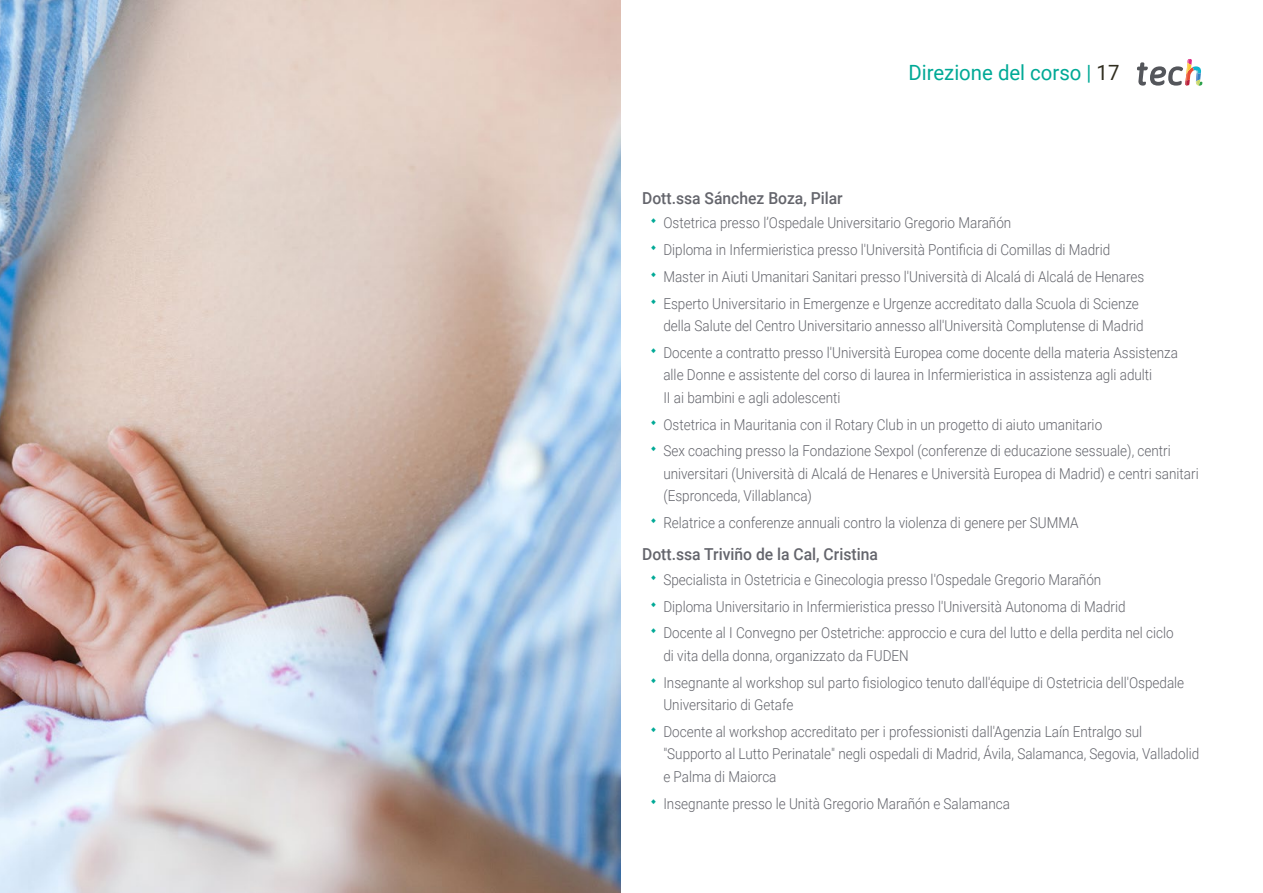
<style>
.page{position:relative;width:1263px;height:893px;background:#fff}
.page>*{position:absolute;margin:0;border:0;box-sizing:border-box;transform-origin:0 0}
.t1{font:21px "Roboto";color:#00a996}
.t2{font:500 16.5px "Roboto";color:#64656c;scale:.95 1}
.t3{font:300 15px/26.7px "Roboto";color:#64656c;scale:.9 1}
.s1{color:#312e20}
</style>
<div class="page">
<img style="left:0;top:0;width:621px;height:893px">
<svg style="left:1137px;top:59px;width:65px;height:27px"></svg>
<h1 class="t1" style="left:908px;top:57px;width:213px">Direzione del corso | <span class="s1">17</span></h1>
<p class="t2" style="left:642px;top:186px;width:213px">Dott.ssa Sánchez Boza, Pilar</p>
<p class="t3" style="left:663px;top:209px;width:536px">Ostetrica presso l’Ospedale Universitario Gregorio Marañón<br>Diploma in Infermieristica presso l'Università Pontificia di Comillas di Madrid Master in Aiuti Umanitari Sanitari presso l'Università di Alcalá di Alcalá de Henares Esperto Universitario in Emergenze e Urgenze accreditato dalla Scuola di Scienze</p>
<p class="t3" style="left:663px;top:312px;width:573px">della Salute del Centro Universitario annesso all'Università Complutense di Madrid<br>Docente a contratto presso l'Università Europea come docente della materia Assistenza</p>
<p class="t3" style="left:663px;top:363px;width:545px;line-height:22.5px">alle Donne e assistente del corso di laurea in Infermieristica in assistenza agli adulti<br>II ai bambini e agli adolescenti</p>
<p class="t3" style="left:663px;top:410px;width:565px">Ostetrica in Mauritania con il Rotary Club in un progetto di aiuto umanitario<br>Sex coaching presso la Fondazione Sexpol (conferenze di educazione sessuale), centri</p>
<p class="t3" style="left:663px;top:462px;width:596px;line-height:22.5px">universitari (Università di Alcalá de Henares e Università Europea di Madrid) e centri sanitari (Espronceda, Villablanca)</p>
<p class="t3" style="left:663px;top:509px;width:463px">Relatrice a conferenze annuali contro la violenza di genere per SUMMA</p>
<p class="t2" style="left:642px;top:543px;width:250px">Dott.ssa Triviño de la Cal, Cristina</p>
<p class="t3" style="left:663px;top:566px;width:568px">Specialista in Ostetricia e Ginecologia presso l'Ospedale Gregorio Marañón<br>Diploma Universitario in Infermieristica presso l'Università Autonoma di Madrid<br>Docente al I Convegno per Ostetriche: approccio e cura del lutto e della perdita nel ciclo</p>
<p class="t3" style="left:663px;top:642px;width:580px">di vita della donna, organizzato da FUDEN<br>Insegnante al workshop sul parto fisiologico tenuto dall'équipe di Ostetricia dell'Ospedale</p>
<p class="t3" style="left:663px;top:691px;width:534px">Universitario di Getafe<br>Docente al workshop accreditato per i professionisti dall'Agenzia Laín Entralgo sul</p>
<p class="t3" style="left:663px;top:742px;width:597px;line-height:22.5px">"Supporto al Lutto Perinatale" negli ospedali di Madrid, Ávila, Salamanca, Segovia, Valladolid e Palma di Maiorca</p>
<p class="t3" style="left:663px;top:789px;width:387px">Insegnante presso le Unità Gregorio Marañón e Salamanca</p>
</div>
